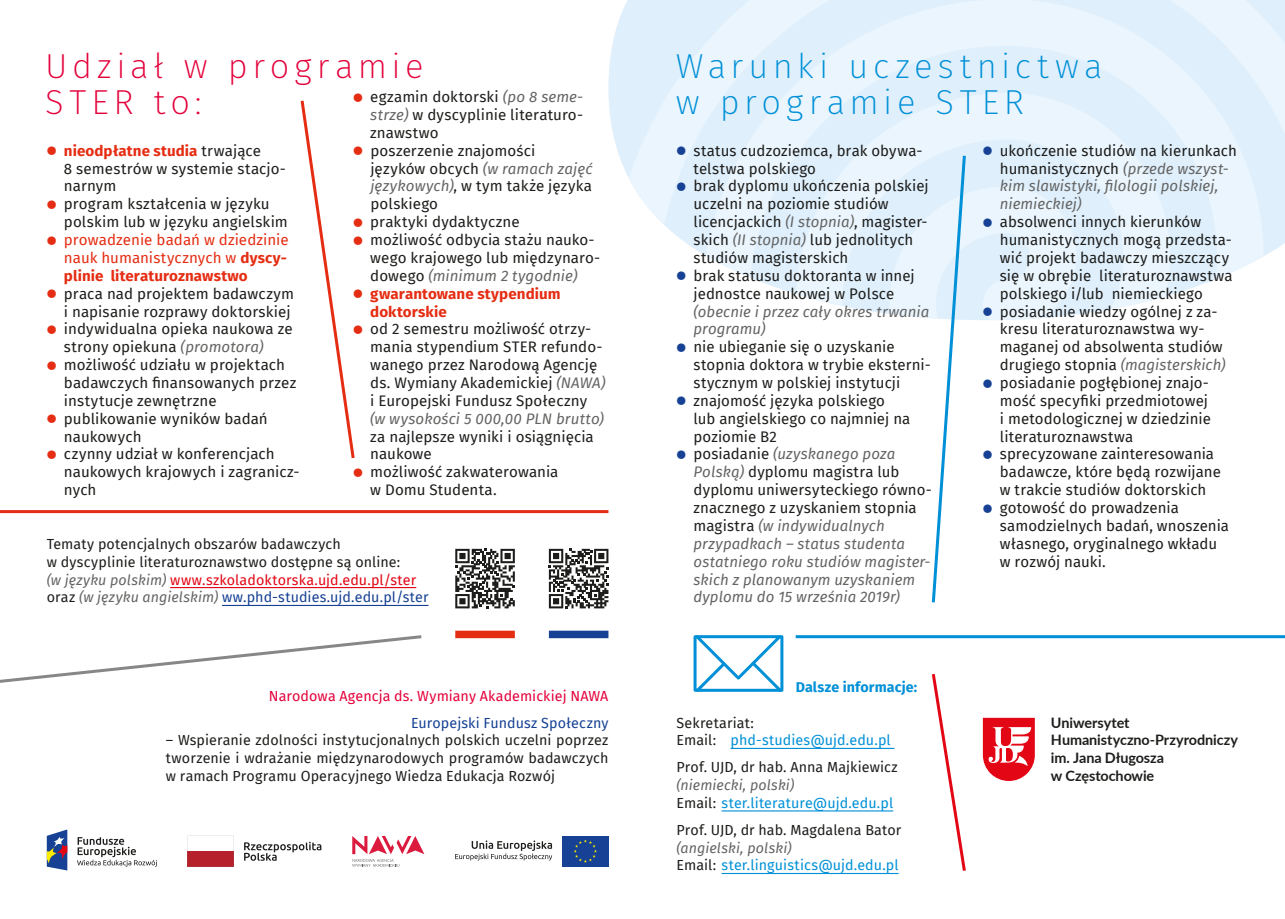
<style>
.page{position:relative;width:1285px;height:919px;background:#fff}
.page>*{position:absolute;margin:0;border:0;box-sizing:border-box;transform-origin:0 0}
.nagłówek{font:200 34.5px "Fira Sans";letter-spacing:.14em;color:#0090d7}
.nagłówek-2{font:200 34.5px "Fira Sans";letter-spacing:.14em;color:#e4013a}
.t1{font:15px/17.9px "Fira Sans";letter-spacing:.005em;color:#1d1d1b}
.t2{font:italic 15px/17.9px "Fira Sans";letter-spacing:.005em;color:#646463}
.t3{font:14.85px/17.9px "Fira Sans";letter-spacing:.005em;color:#1d1d1b}
.t4{font:14.85px/17.9px "Fira Sans";letter-spacing:.005em;color:#e52d13;text-align:justify}
.t5{font:700 14.85px/17.9px "Fira Sans";letter-spacing:.005em;color:#e52d13}
.UJD{font:700 14.4px "Lato";letter-spacing:-.005em;color:#1d1d1b}
.t6{font:14.25px/17.9px "Fira Sans";letter-spacing:.005em;color:#1d1d1b;text-align:justify}
.t7{font:14.25px/17.9px "Fira Sans";letter-spacing:.005em;color:#0090d7}
.t8{font:14.25px "Fira Sans";letter-spacing:.005em;color:#164194}
.t9{font:14.25px "Fira Sans";letter-spacing:.005em;color:#e30614}
.t10{font:14.25px "Fira Sans";letter-spacing:.005em;color:#e4013a}
.t11{font:italic 14.25px "Fira Sans";letter-spacing:.01em;color:#646463}
.t12{font:700 14.25px "Fira Sans";letter-spacing:.005em;color:#0090d7}
.s1{font-weight:900;font-size:27px;color:#e52d13}
.s2{font-style:italic;color:#646463}
.s3{font-weight:900;font-size:27px}
.s4{font-weight:700;color:#e52d13}
.s5{font-weight:700}
.s6{color:#1d1d1b}
.s7{font-weight:900;font-size:27px;color:#164194}
.s8{font-weight:900;font-style:normal;font-size:27px;color:#164194}
.s9{font-style:normal;color:#1d1d1b}
</style>
<div class="page">
<svg style="left:608px;top:0;width:676px;height:320px;background:#e8f3fc"></svg>
<hr style="left:170px;top:587px;width:246px;height:1px;background:#e30614">
<hr style="left:222px;top:605px;width:206px;height:1px;background:#164194">
<svg style="left:455px;top:549px;width:59px;height:59px"></svg>
<svg style="left:549px;top:549px;width:59px;height:59px"></svg>
<hr style="left:795px;top:635px;width:489px;height:3px;background:#0090d7">
<hr style="left:0;top:510px;width:608px;height:3px;background:#e52d13">
<svg style="left:0;top:635px;width:422px;height:48px"></svg>
<svg style="left:300px;top:100px;width:55px;height:359px"></svg>
<svg style="left:929px;top:153px;width:38px;height:450px"></svg>
<div style="left:455px;top:630px;width:59px;height:8px;background:#e52d13"></div>
<div style="left:549px;top:630px;width:59px;height:8px;background:#164194"></div>
<svg style="left:931px;top:674px;width:35px;height:197px"></svg>
<div style="left:562px;top:835px;width:46px;height:31px;background:#164194"></div>
<svg style="left:574px;top:839px;width:23px;height:23px"></svg>
<svg style="left:455px;top:840px;width:97px;height:20px"></svg>
<svg style="left:47px;top:829px;width:20px;height:41px"></svg>
<svg style="left:77px;top:837px;width:80px;height:29px"></svg>
<svg style="left:244px;top:841px;width:77px;height:19px"></svg>
<svg style="left:187px;top:835px;width:47px;height:31px"></svg>
<svg style="left:352px;top:836px;width:72px;height:30px"></svg>
<svg style="left:982px;top:717px;width:52px;height:64px"></svg>
<hr style="left:730px;top:747px;width:164px;height:2px;background:#0090d7">
<hr style="left:721px;top:810px;width:172px;height:1px;background:#0090d7">
<hr style="left:721px;top:872px;width:177px;height:2px;background:#0090d7">
<svg style="left:693px;top:635px;width:91px;height:57px"></svg>
<p class="nagłówek-2" style="left:45px;top:42px;width:380px">Udział w programie</p>
<p class="nagłówek-2" style="left:45px;top:77px;width:158px">STER to:</p>
<p class="t3" style="left:370px;top:88px;width:214px;text-align:justify;text-indent:-17px"><span class="s1">•</span> egzamin doktorski <span class="s2">(po 8 seme&shy;strze)</span> w dyscyplinie literaturo&shy;znawstwo</p>
<p class="t3" style="left:370px;top:141px;width:223px;text-indent:-17px"><span class="s1">•</span> poszerzenie znajomości języków obcych <span class="s2">(w ramach zajęć językowych)</span>, w tym także języka polskiego</p>
<p class="t3" style="left:353px;top:213px;width:168px"><span class="s1">•</span> praktyki dydaktyczne</p>
<p class="t3" style="left:370px;top:230px;width:231px;text-indent:-17px"><span class="s1">•</span> możliwość odbycia stażu nauko&shy;wego krajowego lub międzynaro&shy;dowego <span class="s2">(minimum 2 tygodnie)</span></p>
<p class="t5" style="left:370px;top:283px;width:192px;text-indent:-17px"><span class="s3">•</span> gwarantowane stypendium doktorskie</p>
<p class="t3" style="left:370px;top:320px;width:237px;text-indent:-17px"><span class="s1">•</span> od 2 semestru możliwość otrzy&shy;mania stypendium STER refundo&shy;wanego przez Narodową Agencję ds. Wymiany Akademickiej <span class="s2">(NAWA) </span>i Europejski Fundusz Społeczny <span class="s2">(w wysokości 5 000,00 PLN brutto) </span>za najlepsze wyniki i osiągnięcia naukowe</p>
<p class="t3" style="left:370px;top:463px;width:190px;text-indent:-17px"><span class="s1">•</span> możliwość zakwaterowania w Domu Studenta.</p>
<p class="t3" style="left:64px;top:141px;width:223px;text-indent:-17px"><span class="s1">•</span> <span class="s4">nieodpłatne studia</span> trwające<br>8 semestrów w systemie stacjo&shy;narnym</p>
<p class="t3" style="left:64px;top:195px;width:225px;text-indent:-17px"><span class="s1">•</span> program kształcenia w języku polskim lub w języku angielskim</p>
<p class="t4" style="left:64px;top:230px;width:226px;text-indent:-17px"><span class="s3">•</span> prowadzenie badań w dziedzinie nauk humanistycznych w <span class="s5">dyscy&shy;plinie literaturoznawstwo</span></p>
<p class="t3" style="left:47px;top:284px;width:249px;text-align:right"><span class="s1">•</span> praca nad projektem badawczym i napisanie rozprawy doktorskiej</p>
<p class="t3" style="left:64px;top:320px;width:230px;text-indent:-17px"><span class="s1">•</span> indywidualna opieka naukowa ze strony opiekuna <span class="s2">(promotora)</span></p>
<p class="t3" style="left:64px;top:355px;width:234px;text-indent:-17px"><span class="s1">•</span> możliwość udziału w projektach badawczych finansowanych przez instytucje zewnętrzne</p>
<p class="t3" style="left:64px;top:409px;width:205px;text-indent:-17px"><span class="s1">•</span> publikowanie wyników badań naukowych</p>
<p class="t3" style="left:64px;top:445px;width:237px;text-indent:-17px"><span class="s1">•</span> czynny udział w konferencjach naukowych krajowych i zagranicz&shy;nych</p>
<p class="t6" style="left:47px;top:534px;width:295px">Tematy potencjalnych obszarów badawczych</p>
<p class="t6" style="left:47px;top:552px;width:355px">w dyscyplinie literaturoznawstwo dostępne są online:</p>
<p class="t9" style="left:47px;top:568px;width:371px"><span class="s2">(w języku polskim)</span> www.szkoladoktorska.ujd.edu.pl/ster</p>
<p class="t8" style="left:47px;top:586px;width:383px"><span class="s6">oraz</span> <span class="s2">(w języku angielskim)</span> ww.phd-studies.ujd.edu.pl/ster</p>
<p class="t10" style="left:269px;top:685px;width:341px">Narodowa Agencja ds. Wymiany Akademickiej NAWA</p>
<p class="t8" style="left:411px;top:711px;width:199px">Europejski Fundusz Społeczny</p>
<p class="t6" style="left:166px;top:731px;width:444px">– Wspieranie zdolności instytucjonalnych polskich uczelni poprzez tworzenie i wdrażanie międzynarodowych programów badawczych w ramach Programu Operacyjnego Wiedza Edukacja Rozwój</p>
<p class="nagłówek" style="left:675px;top:42px;width:428px">Warunki uczestnictwa</p>
<p class="nagłówek" style="left:675px;top:77px;width:350px">w programie STER</p>
<p class="t1" style="left:693px;top:141px;width:230px;text-indent:-17px"><span class="s7">•</span> status cudzoziemca, brak obywa&shy;telstwa polskiego</p>
<p class="t1" style="left:693px;top:177px;width:237px;text-indent:-17px"><span class="s7">•</span> brak dyplomu ukończenia polskiej uczelni na poziomie studiów licencjackich <span class="s2">(I stopnia)</span>, magister&shy;skich <span class="s2">(II stopnia)</span> lub jednolitych studiów magisterskich</p>
<p class="t1" style="left:693px;top:266px;width:237px;text-indent:-17px"><span class="s7">•</span> brak statusu doktoranta w innej jednostce naukowej w Polsce <span class="s2">(obecnie i przez cały okres trwania programu)</span></p>
<p class="t1" style="left:693px;top:338px;width:239px;text-indent:-17px"><span class="s7">•</span> nie ubieganie się o uzyskanie stopnia doktora w trybie eksterni&shy;stycznym w polskiej instytucji</p>
<p class="t1" style="left:693px;top:391px;width:218px;text-indent:-17px"><span class="s7">•</span> znajomość języka polskiego lub angielskiego co najmniej na poziomie B2</p>
<p class="t2" style="left:693px;top:445px;width:240px;text-indent:-17px"><span class="s8">•</span> <span class="s9">posiadanie</span> (uzyskanego poza<br>Polską) <span class="s9">dyplomu magistra lub dyplomu uniwersyteckiego równo&shy;znacznego z uzyskaniem stopnia magistra</span> (w indywidualnych przypadkach – status studenta ostatniego roku studiów magister&shy;skich z planowanym uzyskaniem dyplomu do 15 września 2019r)</p>
<p class="t12" style="left:795px;top:674px;width:123px">Dalsze informacje:</p>
<p class="t7" style="left:676px;top:713px;width:216px"><span class="s6">Sekretariat:<br>Email:</span> phd-studies@ujd.edu.pl</p>
<p class="t6" style="left:676px;top:757px;width:223px">Prof. UJD, dr hab. Anna Majkiewicz</p>
<p class="t11" style="left:676px;top:774px;width:119px">(niemiecki, polski)</p>
<p class="t7" style="left:676px;top:793px;width:218px"><span class="s6">Email:</span> ster.literature@ujd.edu.pl</p>
<p class="t6" style="left:676px;top:820px;width:226px">Prof. UJD, dr hab. Magdalena Bator</p>
<p class="t11" style="left:676px;top:836px;width:117px">(angielski, polski)</p>
<p class="t7" style="left:676px;top:856px;width:223px"><span class="s6">Email:</span> ster.linguistics@ujd.edu.pl</p>
<p class="t2" style="left:999px;top:141px;width:238px;text-indent:-17px"><span class="s8">•</span> <span class="s9">ukończenie studiów na kierunkach humanistycznych</span> (przede wszyst&shy;kim slawistyki, filologii polskiej, niemieckiej)</p>
<p class="t1" style="left:999px;top:212px;width:234px;text-indent:-17px"><span class="s7">•</span> absolwenci innych kierunków humanistycznych mogą przedsta&shy;wić projekt badawczy mieszczący się w obrębie literaturoznawstwa polskiego i/lub niemieckiego</p>
<p class="t1" style="left:999px;top:302px;width:227px;text-indent:-17px"><span class="s7">•</span> posiadanie wiedzy ogólnej z za&shy;kresu literaturoznawstwa wy&shy;maganej od absolwenta studiów drugiego stopnia <span class="s2">(magisterskich)</span></p>
<p class="t1" style="left:999px;top:373px;width:212px;text-indent:-17px"><span class="s7">•</span> posiadanie pogłębionej znajo&shy;mość specyfiki przedmiotowej i metodologicznej w dziedzinie literaturoznawstwa</p>
<p class="t1" style="left:999px;top:445px;width:222px;text-indent:-17px"><span class="s7">•</span> sprecyzowane zainteresowania badawcze, które będą rozwijane w trakcie studiów doktorskich</p>
<p class="t1" style="left:999px;top:498px;width:230px;text-indent:-17px"><span class="s7">•</span> gotowość do prowadzenia samodzielnych badań, wnoszenia własnego, oryginalnego wkładu w rozwój nauki.</p>
<p class="UJD" style="left:1050px;top:711px;width:80px">Uniwersytet</p>
<p class="UJD" style="left:1050px;top:729px;width:189px">Humanistyczno-Przyrodniczy</p>
<p class="UJD" style="left:1050px;top:747px;width:114px">im. Jana Długosza</p>
<p class="UJD" style="left:1050px;top:765px;width:105px">w Częstochowie</p>
</div>
